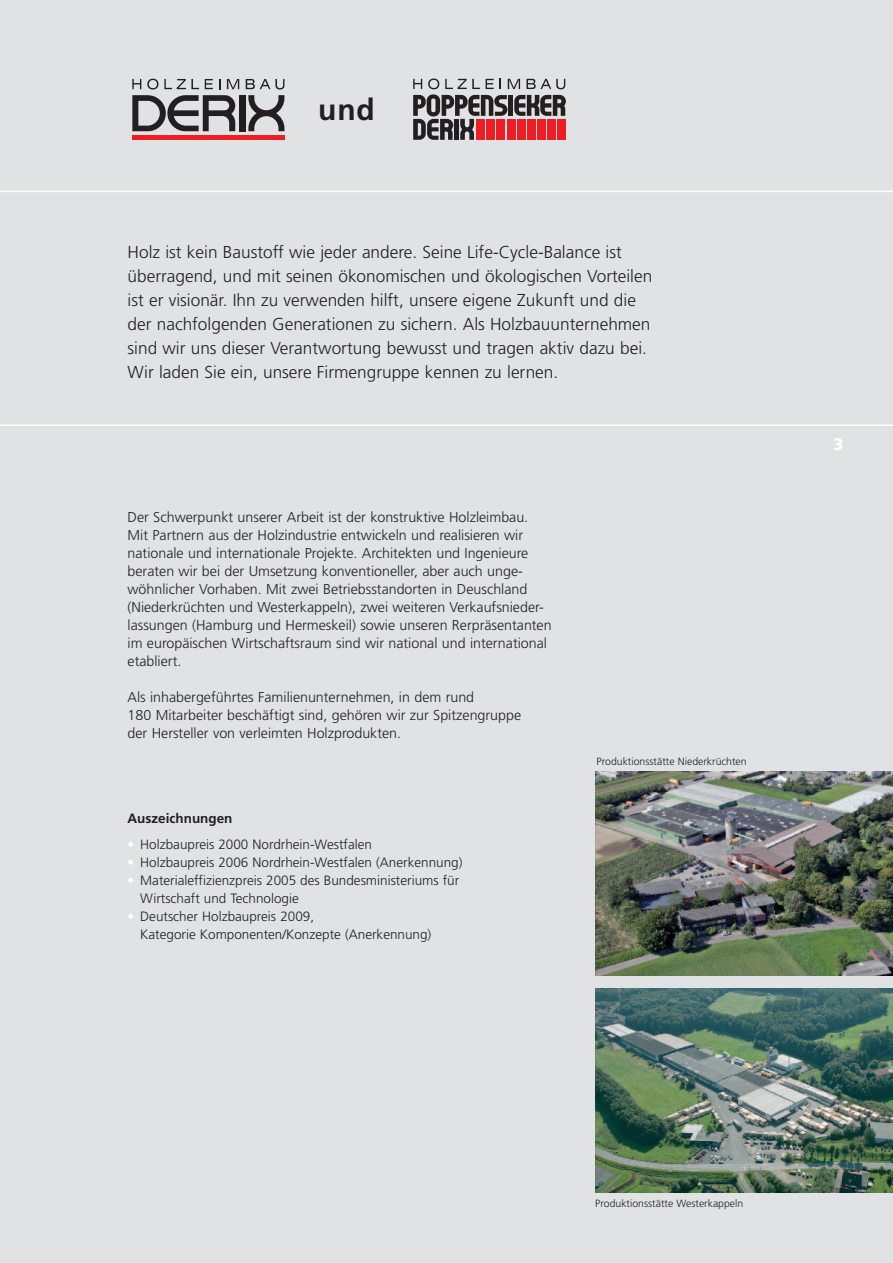
<style>
.page{position:relative;width:893px;height:1263px;background:#e1e2e4}
.page>*{position:absolute;margin:0;border:0;box-sizing:border-box;transform-origin:0 0}
.t1{font:700 30px "Frutiger";color:#231f20}
.t2{font:300 17.25px/24px "Frutiger 45";color:#231f20}
.t3{font:900 16.5px "Frutiger";color:#fff}
.t4{font:300 14.25px/18px "Frutiger 45";color:#231f20}
.t5{font:300 13.5px/18px "Frutiger 45";color:#231f20}
.t6{font:700 13.5px "Frutiger";color:#231f20}
.t7{font:300 10.5px "Frutiger 45";color:#231f20}
.s1{color:#fff}
</style>
<div class="page">
<hr style="left:0;top:191px;width:893px;height:1px;background:#fff">
<hr style="left:0;top:424px;width:893px;height:2px;background:#fff">
<img style="left:595px;top:989px;width:298px;height:204px">
<img style="left:595px;top:772px;width:298px;height:204px">
<svg style="left:132px;top:79px;width:9px;height:10px"></svg>
<svg style="left:147px;top:79px;width:11px;height:10px"></svg>
<svg style="left:164px;top:79px;width:35px;height:10px"></svg>
<svg style="left:205px;top:79px;width:8px;height:10px"></svg>
<svg style="left:227px;top:79px;width:12px;height:10px"></svg>
<svg style="left:246px;top:79px;width:38px;height:10px"></svg>
<div style="left:132px;top:135px;width:152px;height:5px;background:#ee1d23"></div>
<div style="left:239px;top:95px;width:6px;height:36px;background:#231f20"></div>
<svg style="left:248px;top:95px;width:36px;height:36px"></svg>
<svg style="left:132px;top:95px;width:103px;height:36px"></svg>
<svg style="left:413px;top:79px;width:153px;height:61px"></svg>
<h1 class="t1" style="left:318px;top:98px;width:58px">und</h1>
<p class="t2" style="left:128px;top:241px;width:526px">Holz ist kein Baustoff wie jeder andere. Seine Life-Cycle-Balance ist überragend, und mit seinen ökonomischen und ökologischen Vorteilen ist er visionär. Ihn zu verwenden hilft, unsere eigene Zukunft und die der nachfolgenden Generationen zu sichern. Als Holzbauunternehmen sind wir uns dieser Verantwortung bewusst und tragen aktiv dazu bei.<br>Wir laden Sie ein, unsere Firmengruppe kennen zu lernen.</p>
<p class="t4" style="left:128px;top:509px;width:426px">Der Schwerpunkt unserer Arbeit ist der konstruktive Holzleimbau.<br>Mit Partnern aus der Holzindustrie entwickeln und realisieren wir nationale und internationale Projekte. Architekten und Ingenieure beraten wir bei der Umsetzung konventioneller, aber auch unge&shy;wöhnlicher Vorhaben. Mit zwei Betriebsstandorten in Deuschland (Niederkrüchten und Westerkappeln), zwei weiteren Verkaufsnieder&shy;lassungen (Hamburg und Hermeskeil) sowie unseren Rerpräsentanten im europäischen Wirtschaftsraum sind wir national und international etabliert.</p>
<p class="t4" style="left:128px;top:689px;width:395px">Als inhabergeführtes Familienunternehmen, in dem rund<br>180 Mitarbeiter beschäftigt sind, gehören wir zur Spitzengruppe der Hersteller von verleimten Holzprodukten.</p>
<p class="t6" style="left:128px;top:813px;width:106px">Auszeichnungen</p>
<p class="t5" style="left:128px;top:837px;width:246px"><span class="s1">•</span> Holzbaupreis 2000 Nordrhein-Westfalen</p>
<p class="t5" style="left:128px;top:855px;width:336px"><span class="s1">•</span> Holzbaupreis 2006 Nordrhein-Westfalen (Anerkennung)</p>
<p class="t5" style="left:140px;top:873px;width:320px;text-indent:-13px"><span class="s1">•</span> Materialeffizienzpreis 2005 des Bundesministeriums für<br>Wirtschaft und Technologie</p>
<p class="t5" style="left:140px;top:909px;width:293px;text-indent:-13px"><span class="s1">•</span> Deutscher Holzbaupreis 2009,<br>Kategorie Komponenten/Konzepte (Anerkennung)</p>
<p class="t7" style="left:597px;top:757px;width:151px">Produktionsstätte Niederkrüchten</p>
<p class="t3" style="left:833px;top:438px;width:12px">3</p>
<p class="t7" style="left:595px;top:1199px;width:150px">Produktionsstätte Westerkappeln</p>
</div>
